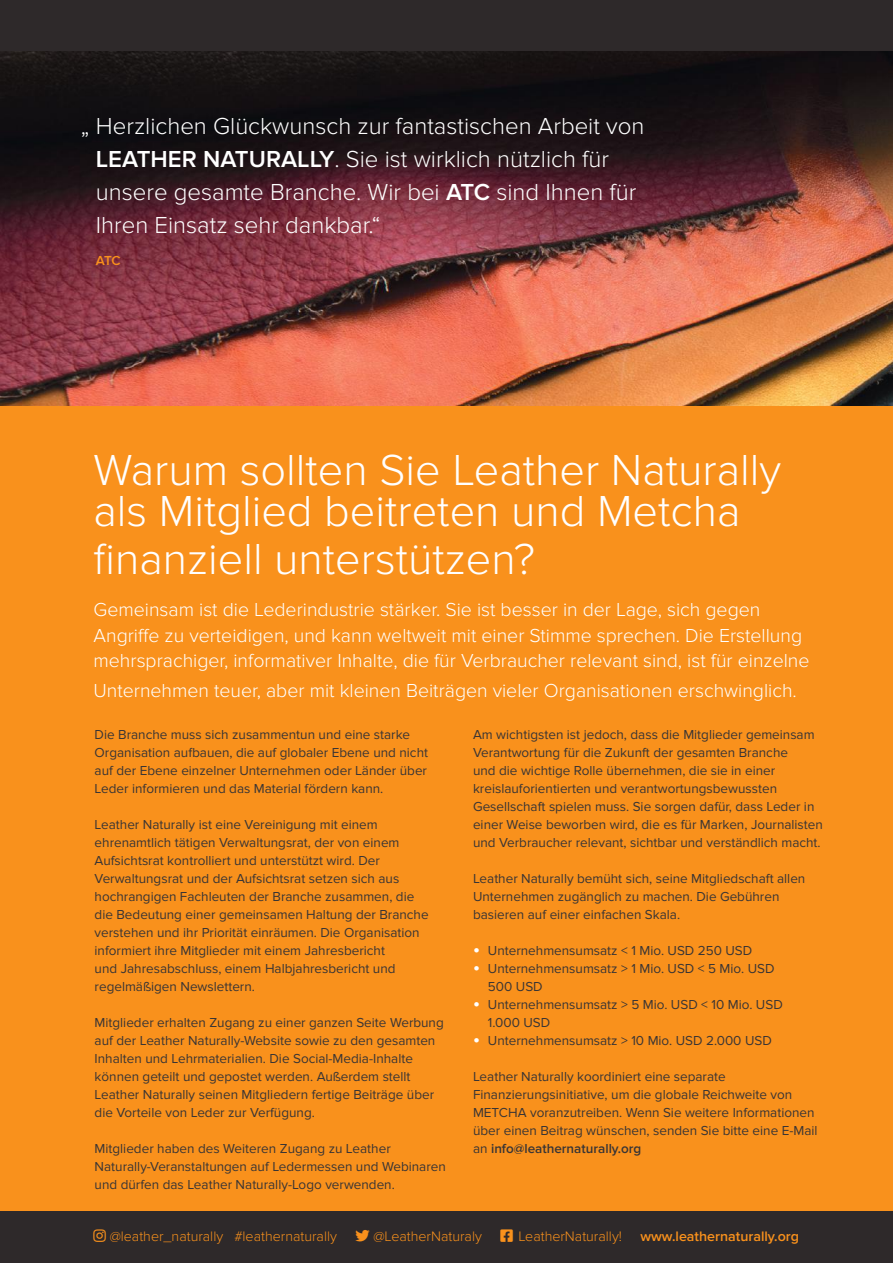
<style>
.page{position:relative;width:893px;height:1263px;background:#fff}
.page>*{position:absolute;margin:0;border:0;box-sizing:border-box;transform-origin:0 0}
.t1{font:300 45px/40.5px "Proxima Nova";color:#fff}
.t2{font:300 24px/33px "Proxima Nova";color:#fff}
.t3{font:300 19.5px/25.5px "Proxima Nova";color:#fff}
.t4{font:300 14.25px "Proxima Nova";color:#f9911c}
.t5{font:600 14.25px "Proxima Nova";color:#f9911c}
.t6{font:13.5px/18px "Proxima Nova";color:#393535}
.t7{font:600 13.5px "Proxima Nova";color:#f9911c}
.s1{font-weight:600}
.s2{font-weight:600;font-size:19.5px;color:#fff}
</style>
<div class="page">
<div style="left:0;top:51px;width:893px;height:1161px;background:#f9911c"></div>
<div style="left:0;top:0;width:893px;height:51px;background:#2e292a"></div>
<div style="left:0;top:1212px;width:893px;height:51px;background:#2e292a"></div>
<img style="left:0;top:51px;width:893px;height:354px">
<h2 class="t2" style="left:96px;top:110px;width:550px;text-indent:-15px">„ Herzlichen Glückwunsch zur fantastischen Arbeit von <span class="s1">LEATHER NATURALLY</span>. Sie ist wirklich nützlich für unsere gesamte Branche. Wir bei <span class="s1">ATC</span> sind Ihnen für Ihren Einsatz sehr dankbar.“</h2>
<p class="t7" style="left:96px;top:253px;width:26px">ATC</p>
<h1 class="t1" style="left:94px;top:451px;width:689px">Warum sollten Sie Leather Naturally als Mitglied beitreten und Metcha</h1>
<h1 class="t1" style="left:94px;top:539px;width:443px">finanziell unterstützen?</h1>
<p class="t3" style="left:94px;top:597px;width:717px">Gemeinsam ist die Lederindustrie stärker. Sie ist besser in der Lage, sich gegen<br>Angriffe zu verteidigen, und kann weltweit mit einer Stimme sprechen. Die Erstellung mehrsprachiger, informativer Inhalte, die für Verbraucher relevant sind, ist für einzelne</p>
<h3 class="t3" style="left:94px;top:678px;width:705px">Unternehmen teuer, aber mit kleinen Beiträgen vieler Organisationen erschwinglich.</h3>
<p class="t6" style="left:95px;top:726px;width:335px">Die Branche muss sich zusammentun und eine starke Organisation aufbauen, die auf globaler Ebene und nicht auf der Ebene einzelner Unternehmen oder Länder über Leder informieren und das Material fördern kann.</p>
<p class="t6" style="left:95px;top:816px;width:336px">Leather Naturally ist eine Vereinigung mit einem ehrenamtlich tätigen Verwaltungsrat, der von einem Aufsichtsrat kontrolliert und unterstützt wird. Der Verwaltungsrat und der Aufsichtsrat setzen sich aus hochrangigen Fachleuten der Branche zusammen, die die Bedeutung einer gemeinsamen Haltung der Branche verstehen und ihr Priorität einräumen. Die Organisation informiert ihre Mitglieder mit einem Jahresbericht<br>und Jahresabschluss, einem Halbjahresbericht und regelmäßigen Newslettern.</p>
<p class="t6" style="left:95px;top:1014px;width:351px">Mitglieder erhalten Zugang zu einer ganzen Seite Werbung auf der Leather Naturally-Website sowie zu den gesamten Inhalten und Lehrmaterialien. Die Social-Media-Inhalte können geteilt und gepostet werden. Außerdem stellt Leather Naturally seinen Mitgliedern fertige Beiträge über die Vorteile von Leder zur Verfügung.</p>
<p class="t6" style="left:95px;top:1140px;width:353px">Mitglieder haben des Weiteren Zugang zu Leather<br>Naturally-Veranstaltungen auf Ledermessen und Webinaren und dürfen das Leather Naturally-Logo verwenden.</p>
<p class="t6" style="left:473px;top:726px;width:351px">Am wichtigsten ist jedoch, dass die Mitglieder gemeinsam Verantwortung für die Zukunft der gesamten Branche<br>und die wichtige Rolle übernehmen, die sie in einer kreislauforientierten und verantwortungsbewussten Gesellschaft spielen muss. Sie sorgen dafür, dass Leder in einer Weise beworben wird, die es für Marken, Journalisten und Verbraucher relevant, sichtbar und verständlich macht.</p>
<p class="t6" style="left:473px;top:870px;width:334px">Leather Naturally bemüht sich, seine Mitgliedschaft allen<br>Unternehmen zugänglich zu machen. Die Gebühren basieren auf einer einfachen Skala.</p>
<p class="t6" style="left:473px;top:942px;width:281px"><span class="s2">•</span> Unternehmensumsatz &lt; 1 Mio. USD 250 USD</p>
<p class="t6" style="left:488px;top:960px;width:288px;text-indent:-15px"><span class="s2">•</span> Unternehmensumsatz &gt; 1 Mio. USD &lt; 5 Mio. USD<br>500 USD</p>
<p class="t6" style="left:488px;top:996px;width:296px;text-indent:-15px"><span class="s2">•</span> Unternehmensumsatz &gt; 5 Mio. USD &lt; 10 Mio. USD<br>1.000 USD</p>
<p class="t6" style="left:473px;top:1032px;width:300px"><span class="s2">•</span> Unternehmensumsatz &gt; 10 Mio. USD 2.000 USD</p>
<p class="t6" style="left:473px;top:1068px;width:346px">Leather Naturally koordiniert eine separate Finanzierungsinitiative, um die globale Reichweite von METCHA voranzutreiben. Wenn Sie weitere Informationen über einen Beitrag wünschen, senden Sie bitte eine E-Mail an <span class="s1">info@leathernaturally.org</span></p>
<p class="t4" style="left:110px;top:1228px;width:229px">@leather_naturally #leathernaturally</p>
<p class="t4" style="left:373px;top:1228px;width:110px">@LeatherNaturaly</p>
<p class="t4" style="left:500px;top:1228px;width:123px">□□❑◆ LeatherNaturally!</p>
<p class="t5" style="left:640px;top:1228px;width:160px">www.leathernaturally.org</p>
</div>
